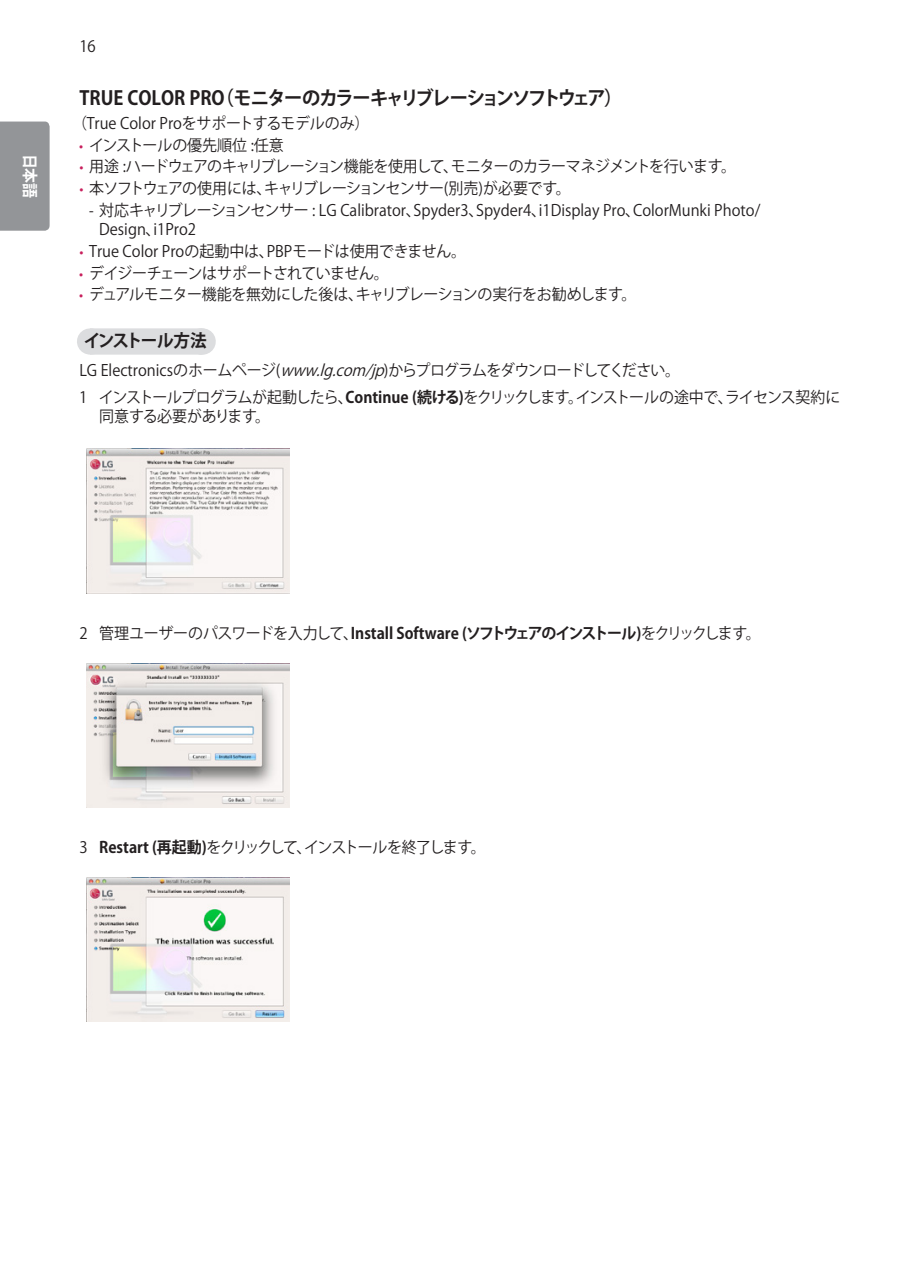
<style>
.page{position:relative;width:903px;height:1275px;background:#fff}
.page>*{position:absolute;margin:0;border:0;box-sizing:border-box;transform-origin:0 0}
.Chapter3{font:700 19.25px "Koz Go Pro";letter-spacing:-.08em;color:#231f20;scale:.95 1}
.Gray_Title{font:700 17.5px "Koz Go Pro";letter-spacing:-.1em;color:#231f20;scale:.95 1}
.Body{font:15.75px/19.2px "Koz Go Pro";color:#231f20;scale:.95 1}
.Body-2{font:15.75px "Koz Go Pro";letter-spacing:-.02em;color:#231f20;scale:.95 1}
.Body-3{font:15.75px "Koz Go Pro";letter-spacing:-.05em;color:#231f20;scale:.95 1}
.Body-4{font:15.75px/19.2px "Koz Go Pro";letter-spacing:-.06em;color:#231f20;scale:.95 1}
.t1{font:700 15.75px "Koz Go Pro";color:#231f20;scale:.95 1}
.Body-5{font:15.75px "Koz Go Pro";letter-spacing:-.09em;color:#231f20;scale:.95 1}
.Body-6{font:15.75px "Koz Go Pro";letter-spacing:-.04em;color:#231f20;scale:.95 1}
.t2{font:700 15.75px "Koz Go Pro";color:#fff;scale:.95 1}
.s1{font-size:14px;color:#c8205d}
.s2{font-family:"Myriad Pro"}
.s3{font-style:italic}
.s4{font-weight:700}
.s5{font-weight:400}
</style>
<div class="page">
<div style="left:0;top:122px;width:50px;height:109px;background:#939598"></div>
<div style="left:90px;top:328px;width:112px;height:27px;background:#dcdddf"></div>
<svg style="left:89px;top:328px;width:1px;height:27px"></svg>
<svg style="left:146px;top:328px;width:58px;height:27px"></svg>
<img style="left:86px;top:449px;width:203px;height:144px">
<img style="left:86px;top:663px;width:203px;height:144px">
<img style="left:86px;top:877px;width:203px;height:144px">
<p class="t2" style="left:40px;top:154px;width:48px;rotate:90deg">日本語</p>
<p class="Body-2" style="left:79px;top:36px;width:19px">16</p>
<p class="Chapter3" style="left:79px;top:85px;width:573px">TRUE COLOR PRO（モニターのカラーキャリブレーションソフトウェア）</p>
<p class="Body" style="left:72px;top:114px;width:314px">（True Color Proをサポートするモデルのみ）</p>
<p class="Body" style="left:79px;top:136px;width:217px"><span class="s1">•</span> インストールの優先順位 :任意</p>
<p class="Body-3" style="left:79px;top:156px;width:693px"><span class="s1">•</span> 用途 :ハードウェアのキャリブレーション機能を使用して、モニターのカラーマネジメントを行います。</p>
<p class="Body-3" style="left:79px;top:178px;width:519px"><span class="s1">•</span> 本ソフトウェアの使用には、キャリブレーションセンサー(別売)が必要です。</p>
<p class="Body" style="left:99px;top:201px;width:697px;text-indent:-10px"><span class="s2">-</span> 対応キャリブレーションセンサー : LG Calibrator、Spyder3、Spyder4、i1Display Pro、ColorMunki Photo/<br>Design、i1Pro2</p>
<p class="Body" style="left:79px;top:242px;width:409px"><span class="s1">•</span> True Color Proの起動中は、PBPモードは使用できません。</p>
<p class="Body-6" style="left:79px;top:263px;width:328px"><span class="s1">•</span> デイジーチェーンはサポートされていません。</p>
<p class="Body-2" style="left:79px;top:284px;width:588px"><span class="s1">•</span> デュアルモニター機能を無効にした後は、キャリブレーションの実行をお勧めします。</p>
<p class="Gray_Title" style="left:84px;top:329px;width:131px">インストール方法</p>
<p class="Body-2" style="left:79px;top:360px;width:634px">LG Electronicsのホームページ(<span class="s3">www.lg.com/jp</span>)からプログラムをダウンロードしてください。</p>
<p class="Body-4" style="left:99px;top:388px;width:782px;text-indent:-20px">1 インストールプログラムが起動したら、<span class="s4">Continue (続ける)</span>をクリックします。インストールの途中で、ライセンス契約に同意する必要があります。</p>
<p class="t1" style="left:79px;top:623px;width:718px"><span class="s5">2 管理ユーザーのパスワードを入力して、</span>Install Software (ソフトウェアのインストール)<span class="s5">をクリックします。</span></p>
<p class="Body-5" style="left:79px;top:837px;width:429px">3 <span class="s4">Restart (再起動)</span>をクリックして、インストールを終了します。</p>
</div>
